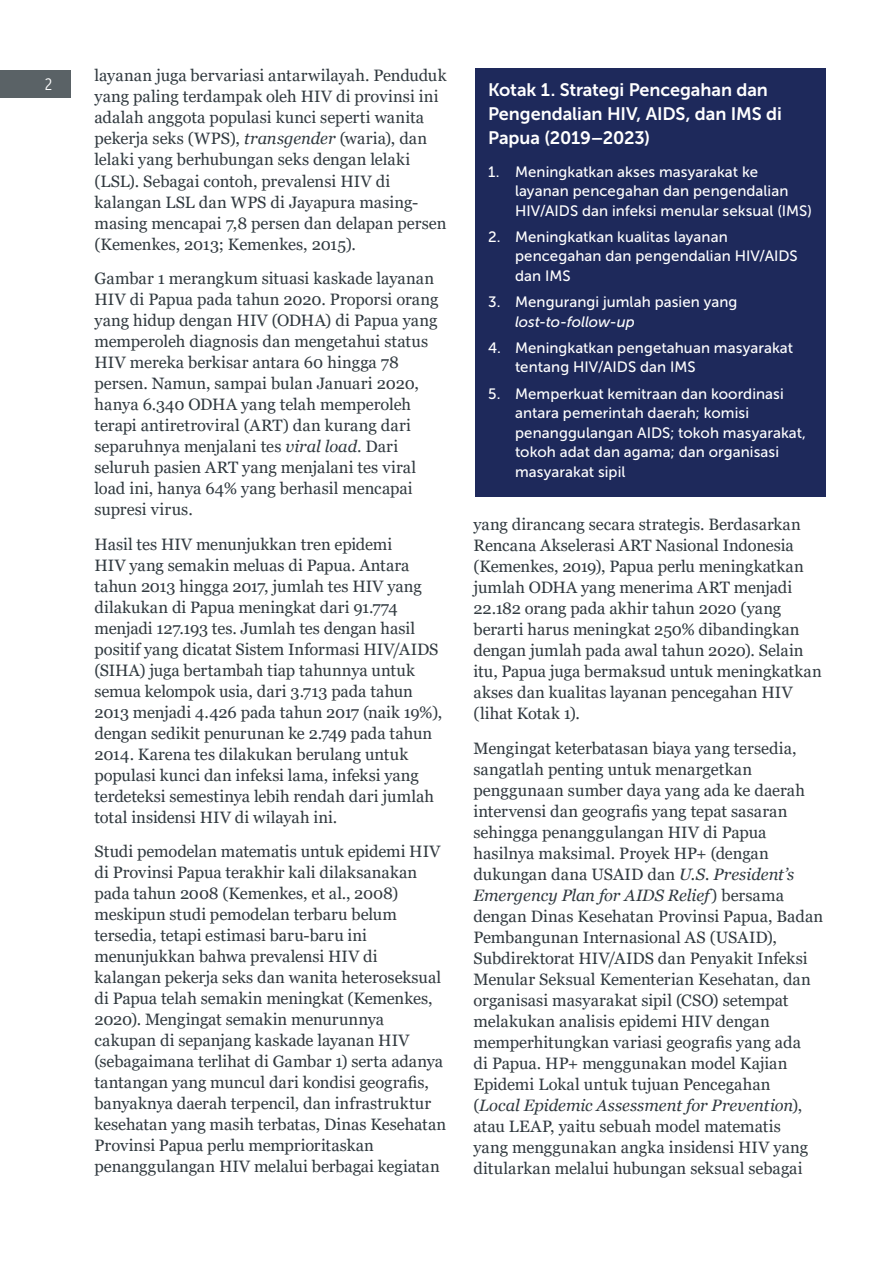
<style>
.page{position:relative;width:893px;height:1263px;background:#fff}
.page>*{position:absolute;margin:0;border:0;box-sizing:border-box;transform-origin:0 0}
.Box_Copy_Header{font:18px/24px "Museo Sans 700";letter-spacing:-.005em;color:#fff}
.Body{font:16.5px/21px "Georgia";color:#313a40}
.t1{font:16.5px "Museo Sans Cond 300";color:#fff}
.t2{font:15px/19.5px "Museo Sans 500";letter-spacing:.005em;color:#fff}
.s1{font-style:italic}
</style>
<div class="page">
<div style="left:475px;top:69px;width:350px;height:428px;background:#1e295b"></div>
<div style="left:0;top:70px;width:70px;height:28px;background:#5a6266"></div>
<p class="t1" style="left:45px;top:75px;width:9px">2</p>
<p class="Body" style="left:94px;top:66px;width:353px">layanan juga bervariasi antarwilayah. Penduduk yang paling terdampak oleh HIV di provinsi ini adalah anggota populasi kunci seperti wanita pekerja seks (WPS), <span class="s1">transgender</span> (waria), dan lelaki yang berhubungan seks dengan lelaki (LSL). Sebagai contoh, prevalensi HIV di kalangan LSL dan WPS di Jayapura masing&shy;masing mencapai 7,8 persen dan delapan persen (Kemenkes, 2013; Kemenkes, 2015).</p>
<p class="Body" style="left:95px;top:268px;width:345px">Gambar 1 merangkum situasi kaskade layanan HIV di Papua pada tahun 2020. Proporsi orang yang hidup dengan HIV (ODHA) di Papua yang memperoleh diagnosis dan mengetahui status HIV mereka berkisar antara 60 hingga 78 persen. Namun, sampai bulan Januari 2020, hanya 6.340 ODHA yang telah memperoleh terapi antiretroviral (ART) dan kurang dari separuhnya menjalani tes <span class="s1">viral load</span>. Dari seluruh pasien ART yang menjalani tes viral load ini, hanya 64% yang berhasil mencapai supresi virus.</p>
<p class="Body" style="left:95px;top:534px;width:349px">Hasil tes HIV menunjukkan tren epidemi<br>HIV yang semakin meluas di Papua. Antara tahun 2013 hingga 2017, jumlah tes HIV yang dilakukan di Papua meningkat dari 91.774 menjadi 127.193 tes. Jumlah tes dengan hasil positif yang dicatat Sistem Informasi HIV/AIDS (SIHA) juga bertambah tiap tahunnya untuk semua kelompok usia, dari 3.713 pada tahun 2013 menjadi 4.426 pada tahun 2017 (naik 19%), dengan sedikit penurunan ke 2.749 pada tahun 2014. Karena tes dilakukan berulang untuk populasi kunci dan infeksi lama, infeksi yang terdeteksi semestinya lebih rendah dari jumlah total insidensi HIV di wilayah ini.</p>
<p class="Body" style="left:95px;top:841px;width:353px">Studi pemodelan matematis untuk epidemi HIV di Provinsi Papua terakhir kali dilaksanakan pada tahun 2008 (Kemenkes, et al., 2008) meskipun studi pemodelan terbaru belum tersedia, tetapi estimasi baru-baru ini menunjukkan bahwa prevalensi HIV di kalangan pekerja seks dan wanita heteroseksual di Papua telah semakin meningkat (Kemenkes, 2020). Mengingat semakin menurunnya cakupan di sepanjang kaskade layanan HIV (sebagaimana terlihat di Gambar 1) serta adanya tantangan yang muncul dari kondisi geografis, banyaknya daerah terpencil, dan infrastruktur kesehatan yang masih terbatas, Dinas Kesehatan Provinsi Papua perlu memprioritaskan penanggulangan HIV melalui berbagai kegiatan</p>
<p class="Box_Copy_Header" style="left:488px;top:77px;width:295px">Kotak 1. Strategi Pencegahan dan<br>Pengendalian HIV, AIDS, dan IMS di<br>Papua (2019–2023)</p>
<p class="t2" style="left:515px;top:162px;width:298px;text-indent:-27px">1. Meningkatkan akses masyarakat ke layanan pencegahan dan pengendalian<br>HIV/AIDS dan infeksi menular seksual (IMS)</p>
<p class="t2" style="left:515px;top:227px;width:284px;text-indent:-27px">2. Meningkatkan kualitas layanan pencegahan dan pengendalian HIV/AIDS dan IMS</p>
<p class="t2" style="left:515px;top:292px;width:224px;text-indent:-27px">3. Mengurangi jumlah pasien yang <span class="s1">lost-to-follow-up</span></p>
<p class="t2" style="left:515px;top:338px;width:279px;text-indent:-27px">4. Meningkatkan pengetahuan masyarakat tentang HIV/AIDS dan IMS</p>
<p class="t2" style="left:515px;top:384px;width:292px;text-indent:-27px">5. Memperkuat kemitraan dan koordinasi antara pemerintah daerah; komisi penanggulangan AIDS; tokoh masyarakat, tokoh adat dan agama; dan organisasi masyarakat sipil</p>
<p class="Body" style="left:473px;top:514px;width:350px">yang dirancang secara strategis. Berdasarkan Rencana Akselerasi ART Nasional Indonesia (Kemenkes, 2019), Papua perlu meningkatkan jumlah ODHA yang menerima ART menjadi 22.182 orang pada akhir tahun 2020 (yang berarti harus meningkat 250% dibandingkan dengan jumlah pada awal tahun 2020). Selain itu, Papua juga bermaksud untuk meningkatkan akses dan kualitas layanan pencegahan HIV (lihat Kotak 1).</p>
<p class="Body" style="left:473px;top:738px;width:351px">Mengingat keterbatasan biaya yang tersedia, sangatlah penting untuk menargetkan penggunaan sumber daya yang ada ke daerah intervensi dan geografis yang tepat sasaran sehingga penanggulangan HIV di Papua hasilnya maksimal. Proyek HP+ (dengan dukungan dana USAID dan <span class="s1">U.S. President’s Emergency Plan for AIDS Relief</span>) bersama dengan Dinas Kesehatan Provinsi Papua, Badan Pembangunan Internasional AS (USAID), Subdirektorat HIV/AIDS dan Penyakit Infeksi Menular Seksual Kementerian Kesehatan, dan organisasi masyarakat sipil (CSO) setempat melakukan analisis epidemi HIV dengan memperhitungkan variasi geografis yang ada<br>di Papua. HP+ menggunakan model Kajian Epidemi Lokal untuk tujuan Pencegahan<br>(<span class="s1">Local Epidemic Assessment for Prevention</span>), atau LEAP, yaitu sebuah model matematis<br>yang menggunakan angka insidensi HIV yang ditularkan melalui hubungan seksual sebagai</p>
</div>
